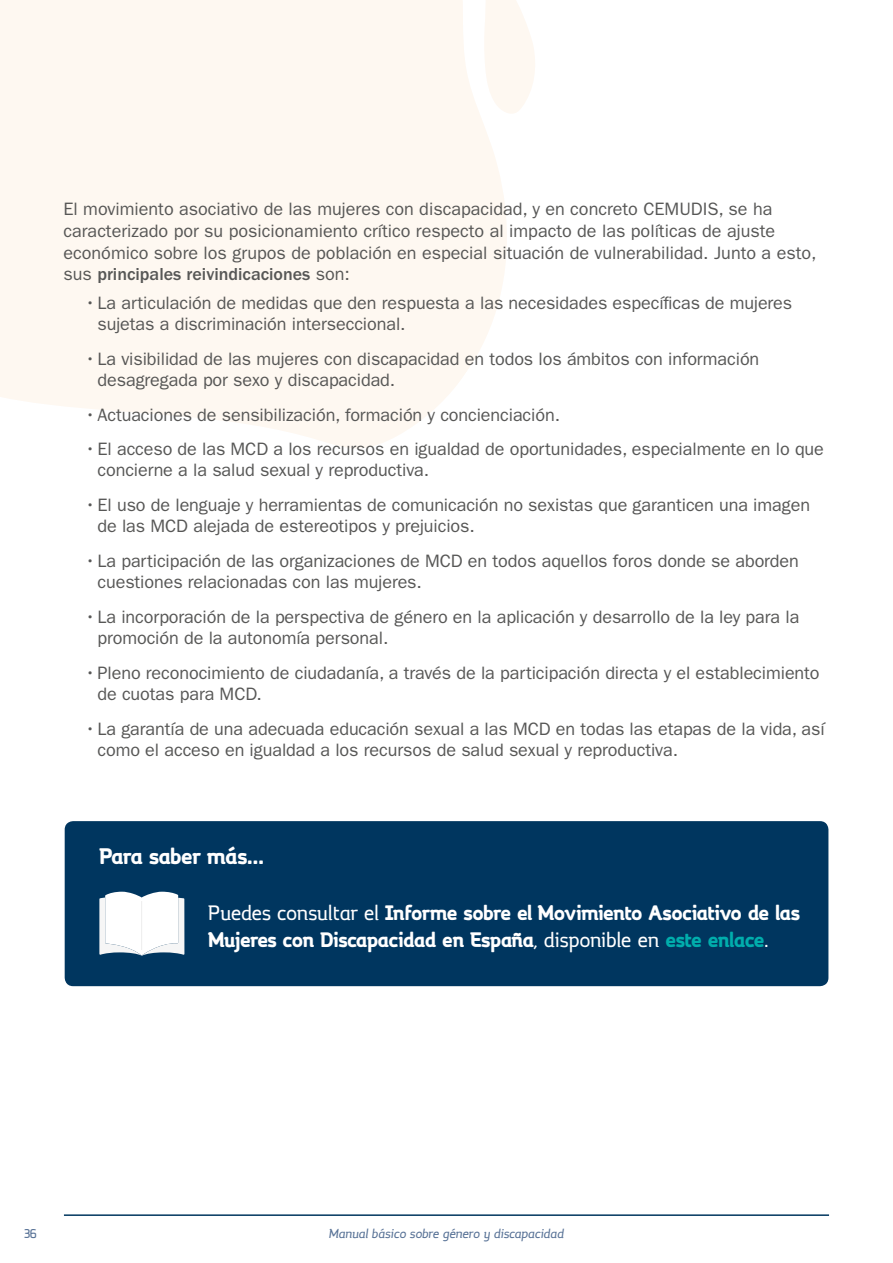
<style>
.page{position:relative;width:893px;height:1263px;background:#fff}
.page>*{position:absolute;margin:0;border:0;box-sizing:border-box;transform-origin:0 0}
.t1{font:700 21px "Margot";letter-spacing:-.025em;color:#fff}
.t2{font:700 19.5px/27px "Margot";letter-spacing:-.015em;color:#fff}
.t3{font:18px/21.6px "ITC Franklin Gothic Std";letter-spacing:-.005em;color:#575756}
.t4{font:italic 12px "Margot";letter-spacing:-.015em;color:#597397}
.t5{font:12px "Margot";color:#597397}
.s1{font-weight:500}
.s2{font-weight:400}
.s3{color:#00adac}
</style>
<div class="page">
<svg style="left:0;top:0;width:507px;height:448px;fill:#fef8f1"></svg>
<svg style="left:484px;top:0;width:51px;height:117px"></svg>
<hr style="left:64px;top:1214px;width:765px;height:2px;background:#00365f">
<div style="left:65px;top:821px;width:763px;height:165px;background:#00365f;border-radius:9px"></div>
<svg style="left:99px;top:892px;width:85px;height:64px;background:#e7ecef"></svg>
<hr style="left:141px;top:901px;width:1px;height:49px;background:#ededed">
<p class="t3" style="left:63px;top:199px;width:755px">El movimiento asociativo de las mujeres con discapacidad, y en concreto CEMUDIS, se ha caracterizado por su posicionamiento crítico respecto al impacto de las políticas de ajuste económico sobre los grupos de población en especial situación de vulnerabilidad. Junto a esto, sus <span class="s1">principales reivindicaciones</span> son:</p>
<p class="t3" style="left:98px;top:292px;width:696px;text-indent:-13px">•La articulación de medidas que den respuesta a las necesidades específicas de mujeres sujetas a discriminación interseccional.</p>
<p class="t3" style="left:98px;top:348px;width:663px;text-indent:-13px">•La visibilidad de las mujeres con discapacidad en todos los ámbitos con información desagregada por sexo y discapacidad.</p>
<p class="t3" style="left:85px;top:404px;width:477px">•Actuaciones de sensibilización, formación y concienciación.</p>
<p class="t3" style="left:98px;top:438px;width:728px;text-indent:-13px">•El acceso de las MCD a los recursos en igualdad de oportunidades, especialmente en lo que concierne a la salud sexual y reproductiva.</p>
<p class="t3" style="left:98px;top:494px;width:714px;text-indent:-13px">•El uso de lenguaje y herramientas de comunicación no sexistas que garanticen una imagen de las MCD alejada de estereotipos y prejuicios.</p>
<p class="t3" style="left:98px;top:550px;width:703px;text-indent:-13px">•La participación de las organizaciones de MCD en todos aquellos foros donde se aborden cuestiones relacionadas con las mujeres.</p>
<p class="t3" style="left:98px;top:606px;width:703px;text-indent:-13px">•La incorporación de la perspectiva de género en la aplicación y desarrollo de la ley para la promoción de la autonomía personal.</p>
<p class="t3" style="left:98px;top:662px;width:724px;text-indent:-13px">•Pleno reconocimiento de ciudadanía, a través de la participación directa y el establecimiento de cuotas para MCD.</p>
<p class="t3" style="left:98px;top:718px;width:729px;text-indent:-13px">•La garantía de una adecuada educación sexual a las MCD en todas las etapas de la vida, así como el acceso en igualdad a los recursos de salud sexual y reproductiva.</p>
<p class="t1" style="left:100px;top:840px;width:166px">Para saber más...</p>
<p class="t2" style="left:208px;top:898px;width:593px"><span class="s2">Puedes consultar el</span> Informe sobre el Movimiento Asociativo de las<br>Mujeres con Discapacidad en España<span class="s2">, disponible en</span> <span class="s3">este enlace</span><span class="s2">.</span></p>
<p class="t5" style="left:24px;top:1225px;width:14px">36</p>
<p class="t4" style="left:329px;top:1225px;width:237px">Manual básico sobre género y discapacidad</p>
</div>
